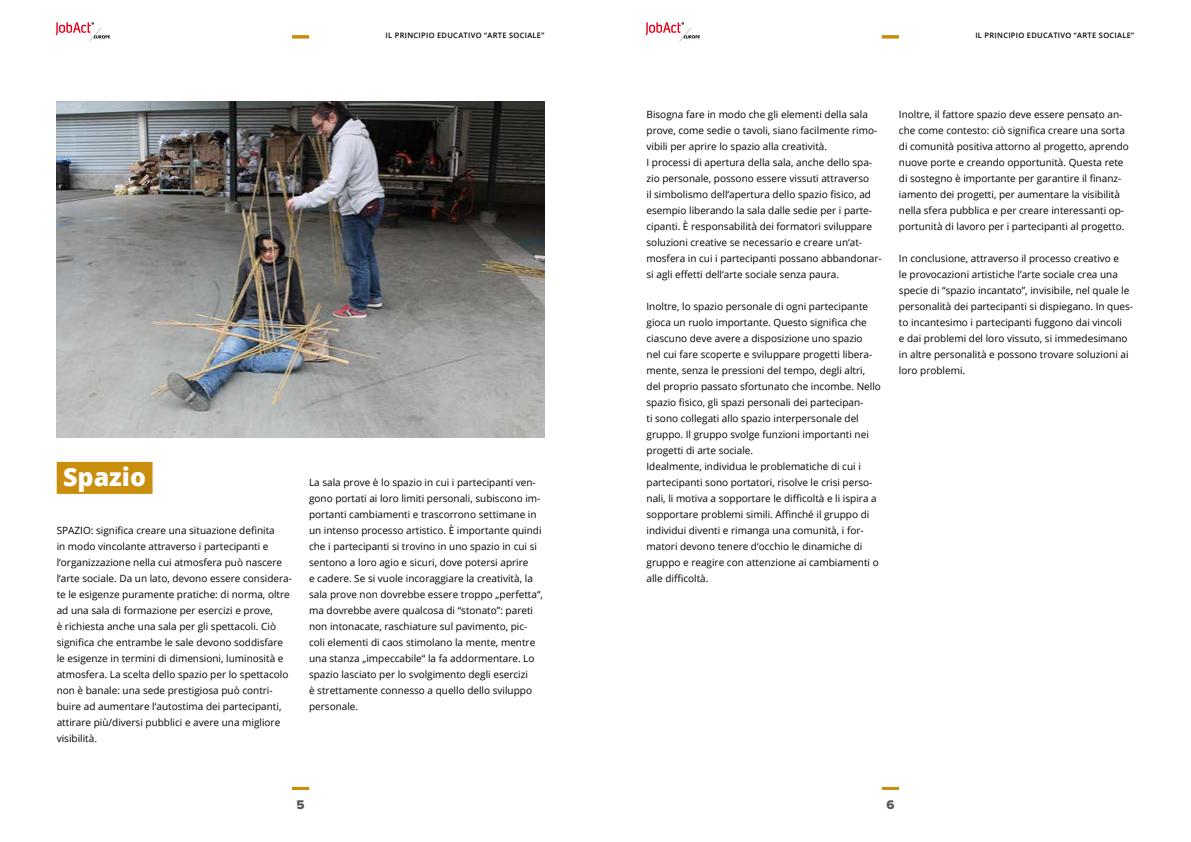
<style>
.page{position:relative;width:1191px;height:842px;background:#fff}
.page>*{position:absolute;margin:0;border:0;box-sizing:border-box;transform-origin:0 0}
.t1{font:800 25px "Open Sans";color:#fff}
.t2{font:13px "Proxima Nova Extrabld";color:#575756}
.t3{font:10px/16px "Open Sans";color:#000}
.t4{font:600 7.5px "Open Sans";letter-spacing:.04em;color:#000}
</style>
<div class="page">
<div style="left:57px;top:462px;width:95px;height:32px;background:#ca8e0e"></div>
<img style="left:57px;top:102px;width:487px;height:336px">
<hr style="left:292px;top:787px;width:17px;height:3px;background:#ca8e0e">
<hr style="left:882px;top:787px;width:17px;height:3px;background:#ca8e0e">
<hr style="left:292px;top:35px;width:17px;height:3px;background:#ca8e0e">
<hr style="left:882px;top:35px;width:17px;height:3px;background:#ca8e0e">
<img style="left:55px;top:22px;width:55px;height:20px">
<img style="left:645px;top:22px;width:55px;height:20px">
<p class="t4" style="left:385px;top:31px;width:160px">IL PRINCIPIO EDUCATIVO “ARTE SOCIALE”</p>
<p class="t4" style="left:975px;top:31px;width:160px">IL PRINCIPIO EDUCATIVO “ARTE SOCIALE”</p>
<h1 class="t1" style="left:63px;top:458px;width:84px">Spazio</h1>
<p class="t3" style="left:57px;top:522px;width:237px">SPAZIO: significa creare una situazione definita<br>in modo vincolante attraverso i partecipanti e l‘organizzazione nella cui atmosfera può nascere l‘arte sociale. Da un lato, devono essere considera&shy;te le esigenze puramente pratiche: di norma, oltre ad una sala di formazione per esercizi e prove,<br>è richiesta anche una sala per gli spettacoli. Ciò significa che entrambe le sale devono soddisfare le esigenze in termini di dimensioni, luminosità e atmosfera. La scelta dello spazio per lo spettacolo non è banale: una sede prestigiosa può contri&shy;buire ad aumentare l‘autostima dei partecipanti, attirare più/diversi pubblici e avere una migliore visibilità.</p>
<p class="t3" style="left:309px;top:474px;width:235px">La sala prove è lo spazio in cui i partecipanti ven&shy;gono portati ai loro limiti personali, subiscono im&shy;portanti cambiamenti e trascorrono settimane in un intenso processo artistico. È importante quindi che i partecipanti si trovino in uno spazio in cui si sentono a loro agio e sicuri, dove potersi aprire<br>e cadere. Se si vuole incoraggiare la creatività, la sala prove non dovrebbe essere troppo „perfetta“, ma dovrebbe avere qualcosa di “stonato”: pareti non intonacate, raschiature sul pavimento, pic&shy;coli elementi di caos stimolano la mente, mentre una stanza „impeccabile“ la fa addormentare. Lo spazio lasciato per lo svolgimento degli esercizi<br>è strettamente connesso a quello dello sviluppo personale.</p>
<p class="t3" style="left:646px;top:106px;width:237px">Bisogna fare in modo che gli elementi della sala prove, come sedie o tavoli, siano facilmente rimo&shy;vibili per aprire lo spazio alla creatività.<br>I processi di apertura della sala, anche dello spa&shy;zio personale, possono essere vissuti attraverso<br>il simbolismo dell‘apertura dello spazio fisico, ad esempio liberando la sala dalle sedie per i parte&shy;cipanti. È responsabilità dei formatori sviluppare soluzioni creative se necessario e creare un‘at&shy;mosfera in cui i partecipanti possano abbandonar&shy;si agli effetti dell‘arte sociale senza paura.</p>
<p class="t3" style="left:646px;top:298px;width:236px">Inoltre, lo spazio personale di ogni partecipante gioca un ruolo importante. Questo significa che ciascuno deve avere a disposizione uno spazio<br>nel cui fare scoperte e sviluppare progetti libera&shy;mente, senza le pressioni del tempo, degli altri, del proprio passato sfortunato che incombe. Nello spazio fisico, gli spazi personali dei partecipan-<br>ti sono collegati allo spazio interpersonale del gruppo. Il gruppo svolge funzioni importanti nei progetti di arte sociale.<br>Idealmente, individua le problematiche di cui i partecipanti sono portatori, risolve le crisi perso&shy;nali, li motiva a sopportare le difficoltà e li ispira a sopportare problemi simili. Affinché il gruppo di individui diventi e rimanga una comunità, i for&shy;matori devono tenere d‘occhio le dinamiche di gruppo e reagire con attenzione ai cambiamenti o alle difficoltà.</p>
<p class="t3" style="left:899px;top:106px;width:231px">Inoltre, il fattore spazio deve essere pensato an&shy;che come contesto: ciò significa creare una sorta di comunità positiva attorno al progetto, aprendo nuove porte e creando opportunità. Questa rete di sostegno è importante per garantire il finanz&shy;iamento dei progetti, per aumentare la visibilità nella sfera pubblica e per creare interessanti op&shy;portunità di lavoro per i partecipanti al progetto.</p>
<p class="t3" style="left:899px;top:250px;width:236px">In conclusione, attraverso il processo creativo e<br>le provocazioni artistiche l’arte sociale crea una specie di “spazio incantato”, invisibile, nel quale le personalità dei partecipanti si dispiegano. In ques&shy;to incantesimo i partecipanti fuggono dai vincoli<br>e dai problemi del loro vissuto, si immedesimano in altre personalità e possono trovare soluzioni ai loro problemi.</p>
<h2 class="t2" style="left:296px;top:798px;width:10px">5</h2>
<h2 class="t2" style="left:886px;top:798px;width:10px">6</h2>
</div>
